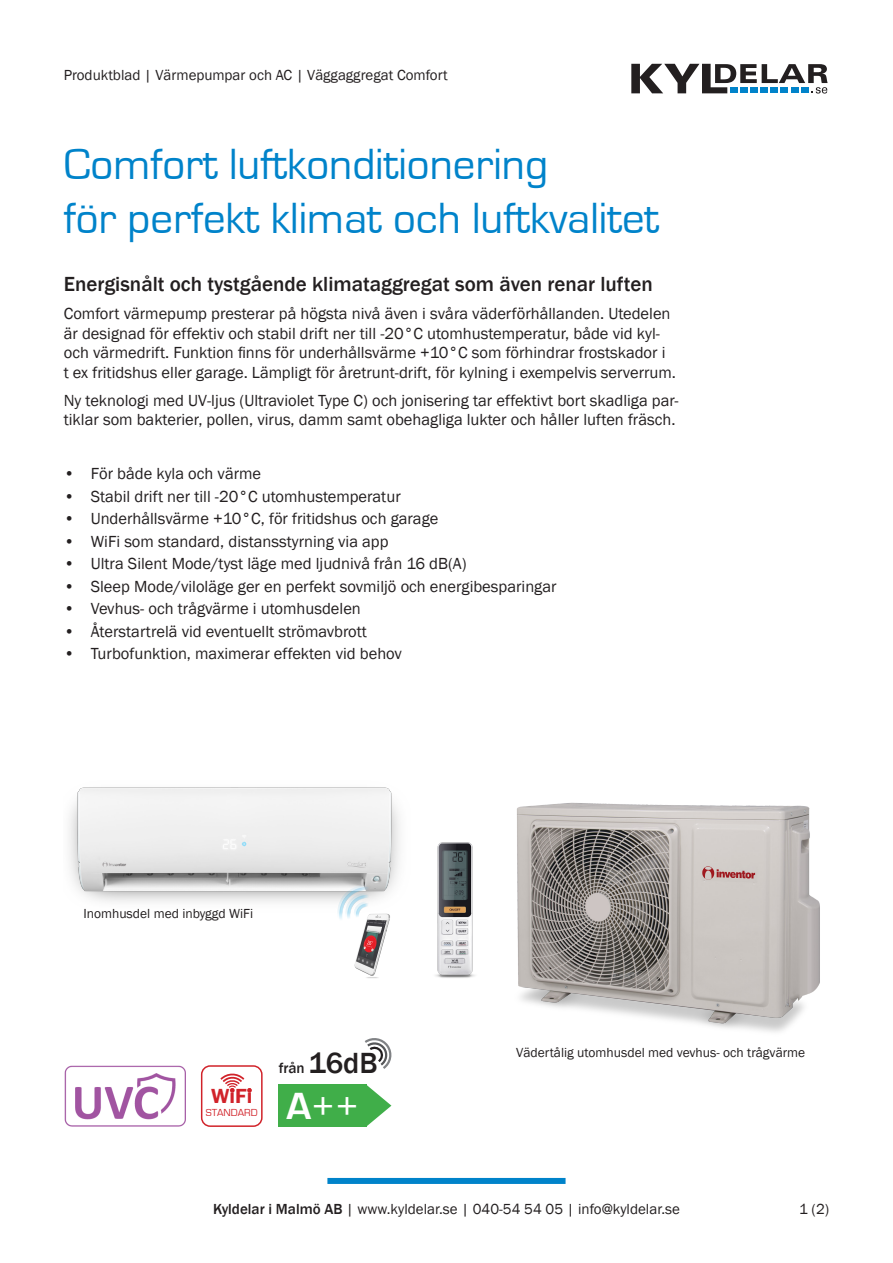
<style>
.page{position:relative;width:893px;height:1263px;background:#fff}
.page>*{position:absolute;margin:0;border:0;box-sizing:border-box;transform-origin:0 0}
.t1{font:45px/54px "Eurostile";color:#0083ca}
.t2{font:39px "Eurostile";color:#fff}
.t3{font:500 21px "Franklin Gothic";color:#231f20}
.t4{font:600 21px "Franklin Gothic";color:#d1232a}
.t5{font:16.5px/19.5px "Franklin Gothic";color:#231f20}
.t6{font:15px "Franklin Gothic";color:#231f20}
.t7{font:500 15px "Franklin Gothic";color:#231f20}
.t8{font:13.5px "Franklin Gothic";color:#231f20}
.t9{font:10.5px "Eurostile";color:#d1232a}
.s1{font-size:30px}
.s2{font-weight:700}
.s3{font-weight:500}
</style>
<div class="page">
<svg style="left:631px;top:64px;width:197px;height:30px"></svg>
<div style="left:327px;top:1178px;width:239px;height:6px;background:#0083ca"></div>
<div style="left:201px;top:1065px;width:62px;height:62px;border:2px solid #d1232a;border-radius:9px"></div>
<svg style="left:220px;top:1073px;width:32px;height:20px"></svg>
<img style="left:69px;top:787px;width:331px;height:191px">
<img style="left:517px;top:802px;width:303px;height:230px">
<img style="left:388px;top:834px;width:142px;height:151px">
<svg style="left:366px;top:1084px;width:25px;height:43px"></svg>
<div style="left:278px;top:1084px;width:88px;height:43px;background:#40ae49"></div>
<svg style="left:364px;top:1038px;width:28px;height:31px"></svg>
<img style="left:64px;top:1065px;width:121px;height:62px">
<p class="t6" style="left:64px;top:66px;width:385px">Produktblad | Värmepumpar och AC | Väggaggregat Comfort</p>
<p class="t1" style="left:64px;top:138px;width:597px">Comfort luftkonditionering<br>för perfekt klimat och luftkvalitet</p>
<p class="t3" style="left:64px;top:271px;width:590px">Energisnålt och tystgående klimataggregat som även renar luften</p>
<p class="t5" style="left:64px;top:304px;width:614px">Comfort värmepump presterar på högsta nivå även i svåra väderförhållanden. Utedelen är designad för effektiv och stabil drift ner till -20°C utomhustemperatur, både vid kyl&shy;och värmedrift. Funktion finns för underhållsvärme +10°C som förhindrar frostskador i<br>t ex fritidshus eller garage. Lämpligt för åretrunt-drift, för kylning i exempelvis serverrum.</p>
<p class="t5" style="left:64px;top:391px;width:616px">Ny teknologi med UV-ljus (Ultraviolet Type C) och jonisering tar effektivt bort skadliga par&shy;tiklar som bakterier, pollen, virus, damm samt obehagliga lukter och håller luften fräsch.</p>
<p class="t5" style="left:64px;top:464px;width:199px">• För både kyla och värme</p>
<p class="t5" style="left:64px;top:487px;width:338px">• Stabil drift ner till -20°C utomhustemperatur</p>
<p class="t5" style="left:64px;top:509px;width:376px">• Underhållsvärme +10°C, för fritidshus och garage</p>
<p class="t5" style="left:64px;top:532px;width:326px">• WiFi som standard, distansstyrning via app</p>
<p class="t5" style="left:64px;top:554px;width:404px">• Ultra Silent Mode/tyst läge med ljudnivå från 16 dB(A)</p>
<p class="t5" style="left:64px;top:577px;width:494px">• Sleep Mode/viloläge ger en perfekt sovmiljö och energibesparingar</p>
<p class="t5" style="left:64px;top:599px;width:299px">• Vevhus- och trågvärme i utomhusdelen</p>
<p class="t5" style="left:64px;top:622px;width:305px">• Återstartrelä vid eventuellt strömavbrott</p>
<p class="t5" style="left:64px;top:644px;width:340px">• Turbofunktion, maximerar effekten vid behov</p>
<p class="t8" style="left:83px;top:905px;width:171px">Inomhusdel med inbyggd WiFi</p>
<p class="t4" style="left:211px;top:1083px;width:43px">WiFi</p>
<p class="t9" style="left:206px;top:1107px;width:53px">STANDARD</p>
<p class="t7" style="left:279px;top:1058px;width:100px">från <span class="s1">16dB</span></p>
<p class="t2" style="left:286px;top:1085px;width:74px"><span class="s2">A</span>++</p>
<p class="t8" style="left:516px;top:1044px;width:291px">Vädertålig utomhusdel med vevhus- och trågvärme</p>
<p class="t6" style="left:213px;top:1199px;width:468px"><span class="s3">Kyldelar i Malmö AB</span> | www.kyldelar.se | 040-54 54 05 | info@kyldelar.se</p>
<p class="t6" style="left:799px;top:1199px;width:32px">1 (2)</p>
</div>
